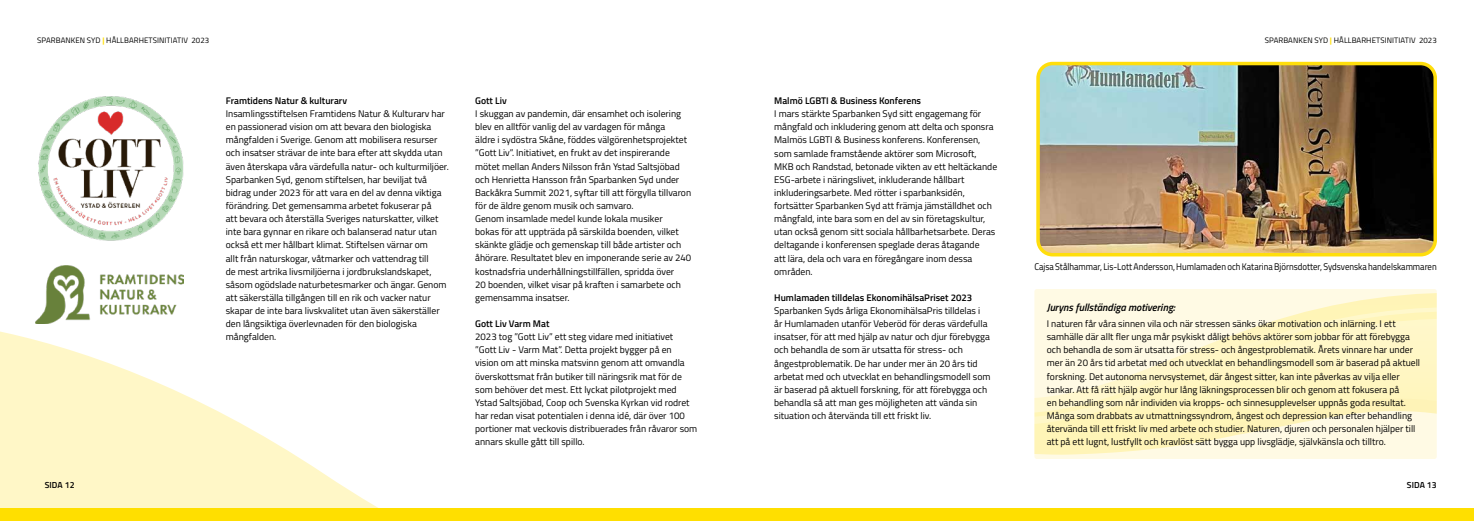
<style>
.page{position:relative;width:1474px;height:521px;background:#fff}
.page>*{position:absolute;margin:0;border:0;box-sizing:border-box;transform-origin:0 0}
.t1{font:italic 600 10.5px "Titillium Web";color:#000}
.t2{font:9.62px/13.1px "Titillium Web";color:#000}
.t3{font:600 9.62px "Titillium Web";color:#000}
.t4{font:9.62px "Titillium Web";color:#000;scale:.91 1}
.t5{font:600 8.75px "Titillium Web";letter-spacing:.005em;color:#000}
.t6{font:7.88px "Titillium Web";letter-spacing:.01em;color:#000}
.s1{font-weight:700;color:#ffdf00}
</style>
<div class="page">
<svg style="left:0;top:331px;width:378px;height:177px;fill:#fff7c7"></svg>
<div style="left:1034px;top:289px;width:402px;height:170px;background:#fffae4;border-radius:2px"></div>
<svg style="left:1034px;top:293px;width:402px;height:14px"></svg>
<svg style="left:1034px;top:307px;width:402px;height:145px"></svg>
<svg style="left:1034px;top:309px;width:402px;height:122px"></svg>
<img style="left:38px;top:96px;width:145px;height:145px">
<img style="left:36px;top:265px;width:147px;height:58px">
<img style="left:1041px;top:65px;width:394px;height:190px">
<div style="left:1036px;top:62px;width:400px;height:194px;border:4px solid #ffde0c;border-radius:15px"></div>
<div style="left:0;top:508px;width:1473px;height:13px;background:#ffdf00"></div>
<p class="t6" style="left:37px;top:34px;width:173px">SPARBANKEN SYD <span class="s1">|</span> HÅLLBARHETSINITIATIV 2023</p>
<p class="t6" style="left:1264px;top:34px;width:173px">SPARBANKEN SYD <span class="s1">|</span> HÅLLBARHETSINITIATIV 2023</p>
<p class="t5" style="left:45px;top:478px;width:31px">SIDA 12</p>
<p class="t3" style="left:226px;top:93px;width:123px">Framtidens Natur &amp; kulturarv</p>
<p class="t2" style="left:226px;top:107px;width:224px">Insamlingsstiftelsen Framtidens Natur &amp; Kulturarv har en passionerad vision om att bevara den biologiska mångfalden i Sverige. Genom att mobilisera resurser och insatser strävar de inte bara efter att skydda utan även återskapa våra värdefulla natur- och kulturmiljöer.<br>Sparbanken Syd, genom stiftelsen, har beviljat två bidrag under 2023 för att vara en del av denna viktiga förändring. Det gemensamma arbetet fokuserar på<br>att bevara och återställa Sveriges naturskatter, vilket inte bara gynnar en rikare och balanserad natur utan också ett mer hållbart klimat. Stiftelsen värnar om<br>allt från naturskogar, våtmarker och vattendrag till<br>de mest artrika livsmiljöerna i jordbrukslandskapet, såsom ogödslade naturbetesmarker och ängar. Genom att säkerställa tillgången till en rik och vacker natur skapar de inte bara livskvalitet utan även säkerställer den långsiktiga överlevnaden för den biologiska mångfalden.</p>
<p class="t3" style="left:475px;top:93px;width:33px">Gott Liv</p>
<p class="t2" style="left:475px;top:107px;width:218px">I skuggan av pandemin, där ensamhet och isolering blev en alltför vanlig del av vardagen för många<br>äldre i sydöstra Skåne, föddes välgörenhetsprojektet ”Gott Liv”. Initiativet, en frukt av det inspirerande mötet mellan Anders Nilsson från Ystad Saltsjöbad och Henrietta Hansson från Sparbanken Syd under Backåkra Summit 2021, syftar till att förgylla tillvaron för de äldre genom musik och samvaro.<br>Genom insamlade medel kunde lokala musiker<br>bokas för att uppträda på särskilda boenden, vilket skänkte glädje och gemenskap till både artister och åhörare. Resultatet blev en imponerande serie av 240 kostnadsfria underhållningstillfällen, spridda över<br>20 boenden, vilket visar på kraften i samarbete och gemensamma insatser.</p>
<p class="t3" style="left:475px;top:316px;width:76px">Gott Liv Varm Mat</p>
<p class="t2" style="left:475px;top:330px;width:223px">2023 tog ”Gott Liv” ett steg vidare med initiativet<br>”Gott Liv - Varm Mat”. Detta projekt bygger på en vision om att minska matsvinn genom att omvandla överskottsmat från butiker till näringsrik mat för de som behöver det mest. Ett lyckat pilotprojekt med Ystad Saltsjöbad, Coop och Svenska Kyrkan vid rodret har redan visat potentialen i denna idé, där över 100 portioner mat veckovis distribuerades från råvaror som annars skulle gått till spillo.</p>
<p class="t3" style="left:774px;top:93px;width:148px">Malmö LGBTI &amp; Business Konferens</p>
<p class="t2" style="left:774px;top:107px;width:224px">I mars stärkte Sparbanken Syd sitt engagemang för mångfald och inkludering genom att delta och sponsra Malmös LGBTI &amp; Business konferens. Konferensen, som samlade framstående aktörer som Microsoft, MKB och Randstad, betonade vikten av ett heltäckande ESG-arbete i näringslivet, inkluderande hållbart inkluderingsarbete. Med rötter i sparbanksidén, fortsätter Sparbanken Syd att främja jämställdhet och mångfald, inte bara som en del av sin företagskultur, utan också genom sitt sociala hållbarhetsarbete. Deras deltagande i konferensen speglade deras åtagande<br>att lära, dela och vara en föregångare inom dessa områden.</p>
<p class="t3" style="left:774px;top:290px;width:200px">Humlamaden tilldelas EkonomihälsaPriset 2023</p>
<p class="t2" style="left:774px;top:304px;width:218px">Sparbanken Syds årliga EkonomihälsaPris tilldelas i år Humlamaden utanför Veberöd för deras värdefulla insatser, för att med hjälp av natur och djur förebygga och behandla de som är utsatta för stress- och ångestproblematik. De har under mer än 20 års tid arbetat med och utvecklat en behandlingsmodell som är baserad på aktuell forskning, för att förebygga och behandla så att man ges möjligheten att vända sin situation och återvända till ett friskt liv.</p>
<p class="t4" style="left:1034px;top:259px;width:443px">Cajsa Stålhammar, Lis-Lott Andersson, Humlamaden och Katarina Björnsdotter, Sydsvenska handelskammaren</p>
<p class="t1" style="left:1046px;top:299px;width:129px">Juryns fullständiga motivering:</p>
<p class="t2" style="left:1046px;top:317px;width:375px">I naturen får våra sinnen vila och när stressen sänks ökar motivation och inlärning. I ett samhälle där allt fler unga mår psykiskt dåligt behövs aktörer som jobbar för att förebygga och behandla de som är utsatta för stress- och ångestproblematik. Årets vinnare har under mer än 20 års tid arbetat med och utvecklat en behandlingsmodell som är baserad på aktuell forskning. Det autonoma nervsystemet, där ångest sitter, kan inte påverkas av vilja eller tankar. Att få rätt hjälp avgör hur lång läkningsprocessen blir och genom att fokusera på<br>en behandling som når individen via kropps- och sinnesupplevelser uppnås goda resultat.<br>Många som drabbats av utmattningssyndrom, ångest och depression kan efter behandling återvända till ett friskt liv med arbete och studier. Naturen, djuren och personalen hjälper till att på ett lugnt, lustfyllt och kravlöst sätt bygga upp livsglädje, självkänsla och tilltro.</p>
<p class="t5" style="left:1406px;top:478px;width:31px">SIDA 13</p>
</div>
